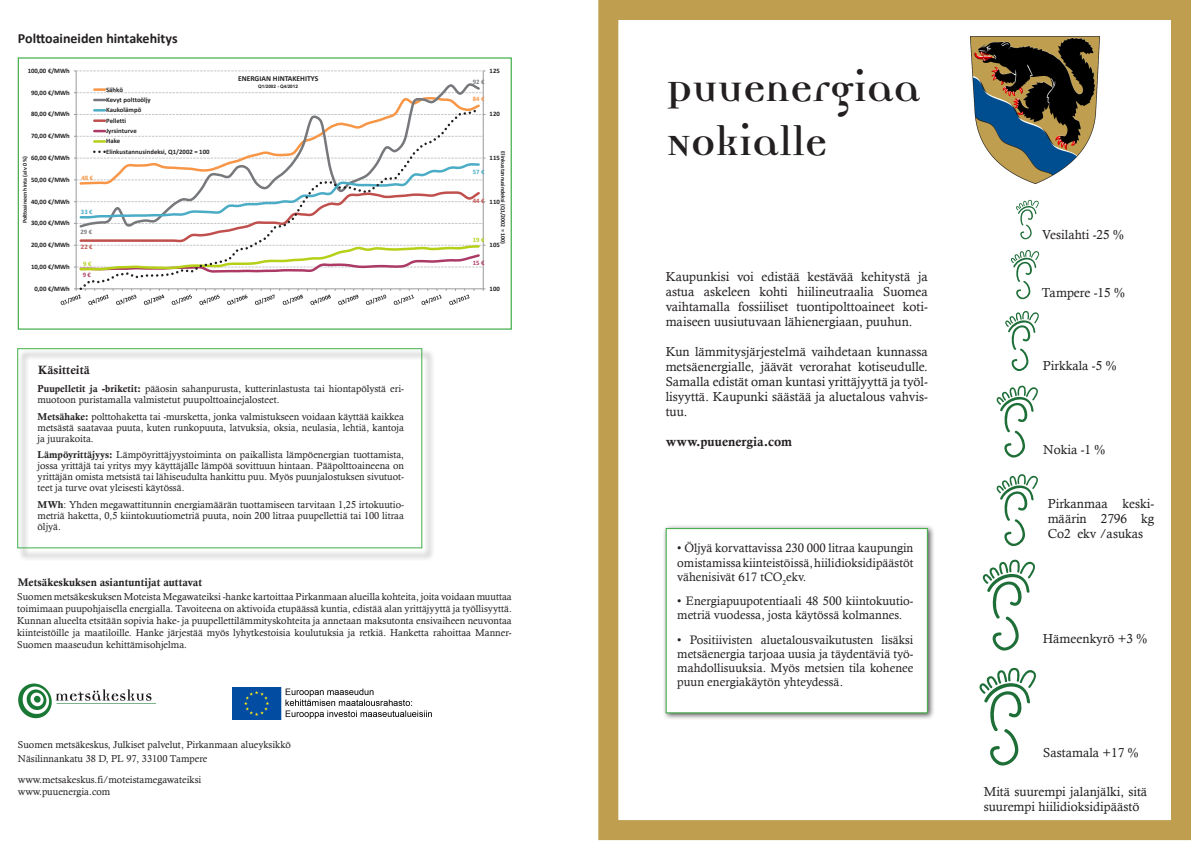
<style>
.page{position:relative;width:1191px;height:842px;background:#fff}
.page>*{position:absolute;margin:0;border:0;box-sizing:border-box;transform-origin:0 0}
.t1{font:45px/54px "Democratica Bold Oldstyle";color:#231f20}
.otsikko{font:700 14px "Calibri";color:#231f20}
.t2{font:13px/15px "Calisto";color:#231f20;text-align:justify}
.t3{font:13px "Calis MT Bol";color:#231f20}
.t4{font:12.3px/14.1px "Calisto";color:#231f20;text-align:justify}
.otsikko-2{font:12px "Calis MT Bol";color:#231f20}
.leipis{font:11px "Calis MT Bol";color:#231f20}
.leipis-2{font:10px/11px "Calisto";color:#231f20;text-align:justify}
.t5{font:700 7.6px "Calibri";color:#231f20}
.t6{font:700 6.7px/10.4px "Calibri";color:#231f20}
.t7{font:700 6.7px "Calibri";color:#f79646}
.t8{font:700 6.7px "Calibri";color:#76787b}
.t9{font:700 6.7px "Calibri";color:#4bacc6}
.t10{font:700 6.7px "Calibri";color:#c0504d}
.t11{font:700 6.7px "Calibri";color:#ac3a65}
.t12{font:700 6.7px "Calibri";color:#b5d016}
.t13{font:700 5.9px "Calibri";color:#231f20}
.t14{font:700 4.7px "Arial";color:#231f20}
.s1{font-family:"Calis MT Bol"}
</style>
<div class="page">
<div style="left:598px;top:0;width:593px;height:840px;border:20px solid #bf9f4f"></div>
<img style="left:18px;top:683px;width:138px;height:35px">
<img style="left:233px;top:687px;width:199px;height:33px">
<hr style="left:483px;top:71px;width:1px;height:218px;background:#989a9d">
<hr style="left:76px;top:71px;width:1px;height:218px;background:#989a9d">
<svg style="left:74px;top:71px;width:411px;height:1px"></svg>
<hr style="left:76px;top:289px;width:407px;height:1px;background:#989a9d">
<svg style="left:77px;top:275px;width:405px;height:14px"></svg>
<svg style="left:61px;top:289px;width:414px;height:16px"></svg>
<svg style="left:74px;top:88px;width:411px;height:187px"></svg>
<div style="left:18px;top:57px;width:494px;height:273px;border:1px solid #40ae49"></div>
<img style="left:970px;top:36px;width:129px;height:147px">
<div style="left:662px;top:525px;width:273px;height:196px;background:#231f20;opacity:.75"></div>
<div style="left:665px;top:528px;width:263px;height:185px;background:#fff;border:1px solid #40ae49"></div>
<div style="left:19px;top:350px;width:416px;height:211px;background:#231f20;opacity:.75"></div>
<div style="left:17px;top:348px;width:405px;height:200px;border:1px solid #40ae49"></div>
<svg style="left:1010px;top:250px;width:30px;height:49px"></svg>
<svg style="left:1016px;top:200px;width:23px;height:40px"></svg>
<svg style="left:1005px;top:311px;width:34px;height:60px"></svg>
<svg style="left:996px;top:385px;width:42px;height:73px"></svg>
<svg style="left:982px;top:559px;width:53px;height:92px"></svg>
<svg style="left:979px;top:667px;width:57px;height:99px"></svg>
<svg style="left:996px;top:474px;width:42px;height:72px"></svg>
<p class="otsikko" style="left:18px;top:30px;width:161px">Polttoaineiden hintakehitys</p>
<p class="t6" style="left:28px;top:65px;width:44px">100,00 €/MWh</p>
<p class="t6" style="left:31px;top:87px;width:40px">90,00 €/MWh</p>
<p class="t6" style="left:31px;top:109px;width:40px">80,00 €/MWh</p>
<p class="t6" style="left:31px;top:131px;width:40px">70,00 €/MWh</p>
<p class="t6" style="left:31px;top:153px;width:40px">60,00 €/MWh</p>
<p class="t13" style="left:21px;top:223px;width:69px;rotate:-90deg">Polttoaineen hinta (alv 0 %)</p>
<p class="t6" style="left:31px;top:174px;width:40px">50,00 €/MWh</p>
<p class="t6" style="left:31px;top:196px;width:40px">40,00 €/MWh</p>
<p class="t6" style="left:31px;top:218px;width:40px">30,00 €/MWh</p>
<p class="t6" style="left:31px;top:240px;width:40px">20,00 €/MWh</p>
<p class="t7" style="left:81px;top:173px;width:13px">48 €</p>
<p class="t9" style="left:81px;top:207px;width:13px">33 €</p>
<p class="t8" style="left:80px;top:228px;width:13px">29 €</p>
<p class="t10" style="left:81px;top:242px;width:13px">22 €</p>
<p class="t6" style="left:106px;top:84px;width:105px">Sähkö<br>Kevyt polttoöljy<br>Kaukolämpö<br>Pelletti<br>Jyrsinturve<br>Hake<br>Elinkustannusindeksi, Q1/2002 = 100</p>
<p class="t5" style="left:238px;top:74px;width:82px">ENERGIAN HINTAKEHITYS</p>
<p class="t14" style="left:258px;top:83px;width:41px">Q1/2002 - Q4/2012</p>
<p class="t6" style="left:489px;top:65px;width:12px">125</p>
<p class="t8" style="left:473px;top:77px;width:13px">92 €</p>
<p class="t7" style="left:473px;top:95px;width:13px">84 €</p>
<p class="t6" style="left:489px;top:109px;width:12px">120</p>
<p class="t13" style="left:507px;top:151px;width:94px;rotate:90deg">Elinkustannusindeksi (Q1/2002 = 100)</p>
<p class="t6" style="left:489px;top:153px;width:12px">115</p>
<p class="t9" style="left:473px;top:167px;width:13px">57 €</p>
<p class="t10" style="left:473px;top:196px;width:13px">44 €</p>
<p class="t6" style="left:489px;top:196px;width:12px">110</p>
<p class="t12" style="left:473px;top:235px;width:13px">19 €</p>
<p class="t6" style="left:489px;top:240px;width:12px">105</p>
<p class="t6" style="left:31px;top:262px;width:40px">10,00 €/MWh</p>
<p class="t6" style="left:35px;top:283px;width:37px">0,00 €/MWh</p>
<p class="t12" style="left:83px;top:259px;width:10px">9 €</p>
<p class="t11" style="left:473px;top:258px;width:13px">15 €</p>
<p class="t11" style="left:83px;top:270px;width:10px">9 €</p>
<p class="t6" style="left:489px;top:283px;width:12px">100</p>
<p class="otsikko-2" style="left:38px;top:363px;width:53px">Käsitteitä</p>
<p class="leipis-2" style="left:38px;top:383px;width:368px"><span class="s1">Puupelletit ja -briketit:</span> pääosin sahanpurusta, kutterinlastusta tai hiontapölystä eri&shy;muotoon puristamalla valmistetut puupolttoainejalosteet.</p>
<p class="leipis-2" style="left:38px;top:410px;width:368px"><span class="s1">Metsähake:</span> polttohaketta tai -mursketta, jonka valmistukseen voidaan käyttää kaikkea metsästä saatavaa puuta, kuten runkopuuta, latvuksia, oksia, neulasia, lehtiä, kantoja ja juurakoita.</p>
<p class="leipis-2" style="left:38px;top:449px;width:368px"><span class="s1">Lämpöyrittäjyys:</span> Lämpöyrittäjyystoiminta on paikallista lämpöenergian tuottamista, jossa yrittäjä tai yritys myy käyttäjälle lämpöä sovittuun hintaan. Pääpolttoaineena on yrittäjän omista metsistä tai lähiseudulta hankittu puu. Myös puunjalostuksen sivutuot&shy;teet ja turve ovat yleisesti käytössä.</p>
<p class="leipis-2" style="left:38px;top:499px;width:368px"><span class="s1">MWh</span>: Yhden megawattitunnin energiamäärän tuottamiseen tarvitaan 1,25 irtokuutio&shy;metriä haketta, 0,5 kiintokuutiometriä puuta, noin 200 litraa puupellettiä tai 100 litraa öljyä.</p>
<p class="leipis" style="left:18px;top:576px;width:186px">Metsäkeskuksen asiantuntijat auttavat</p>
<p class="leipis-2" style="left:17px;top:590px;width:496px;line-height:12px">Suomen metsäkeskuksen Moteista Megawateiksi -hanke kartoittaa Pirkanmaan alueilla kohteita, joita voidaan muuttaa toimimaan puupohjaisella energialla. Tavoiteena on aktivoida etupäässä kuntia, edistää alan yrittäjyyttä ja työllisyyttä.<br>Kunnan alueelta etsitään sopivia hake- ja puupellettilämmityskohteita ja annetaan maksutonta ensivaiheen neuvontaa kiinteistöille ja maatiloille. Hanke järjestää myös lyhytkestoisia koulutuksia ja retkiä. Hanketta rahoittaa Manner-Suomen maaseudun kehittämisohjelma.</p>
<p class="leipis-2" style="left:18px;top:737px;width:274px;line-height:14.4px">Suomen metsäkeskus, Julkiset palvelut, Pirkanmaan alueyksikkö<br>Näsilinnankatu 38 D, PL 97, 33100 Tampere</p>
<p class="leipis-2" style="left:18px;top:773px;width:185px;line-height:12px">www.metsakeskus.fi/moteistamegawateiksi www.puuenergia.com</p>
<p class="t1" style="left:666px;top:65px;width:256px">Puuenergiaa<br>Nokialle</p>
<p class="t2" style="left:665px;top:269px;width:264px">Kaupunkisi voi edistää kestävää kehitystä ja astua askeleen kohti hiilineutraalia Suomea vaihtamalla fossiiliset tuontipolttoaineet koti&shy;maiseen uusiutuvaan lähienergiaan, puuhun.</p>
<p class="t2" style="left:665px;top:344px;width:264px">Kun lämmitysjärjestelmä vaihdetaan kunnassa metsäenergialle, jäävät verorahat kotiseudulle.<br>Samalla edistät oman kuntasi yrittäjyyttä ja työl&shy;lisyyttä. Kaupunki säästää ja aluetalous vahvis&shy;tuu.</p>
<p class="t3" style="left:665px;top:434px;width:128px">www.puuenergia.com</p>
<p class="t4" style="left:677px;top:541px;width:238px">• Öljyä korvattavissa 230 000 litraa kaupungin omistamissa kiinteistöissä, hiilidioksidipäästöt vähenisivät 617 tCO<sub>2</sub>ekv.</p>
<p class="t4" style="left:677px;top:594px;width:237px">• Energiapuupotentiaali 48 500 kiintokuutio&shy;metriä vuodessa, josta käytössä kolmannes.</p>
<p class="t4" style="left:677px;top:632px;width:238px">• Positiivisten aluetalousvaikutusten lisäksi metsäenergia tarjoaa uusia ja täydentäviä työ&shy;mahdollisuuksia. Myös metsien tila kohenee puun energiakäytön yhteydessä.</p>
<p class="t2" style="left:1042px;top:227px;width:83px">Vesilahti -25 %</p>
<p class="t2" style="left:1041px;top:285px;width:85px">Tampere -15 %</p>
<p class="t2" style="left:1042px;top:358px;width:75px">Pirkkala -5 %</p>
<p class="t2" style="left:1043px;top:442px;width:64px">Nokia -1 %</p>
<p class="t2" style="left:1047px;top:496px;width:108px">Pirkanmaa keski&shy;määrin 2796 kg Co2 ekv /asukas</p>
<p class="t2" style="left:1042px;top:631px;width:106px">Hämeenkyrö +3 %</p>
<p class="t2" style="left:1043px;top:745px;width:97px">Sastamala +17 %</p>
<p class="t2" style="left:983px;top:784px;width:165px">Mitä suurempi jalanjälki, sitä suurempi hiilidioksidipäästö</p>
</div>
